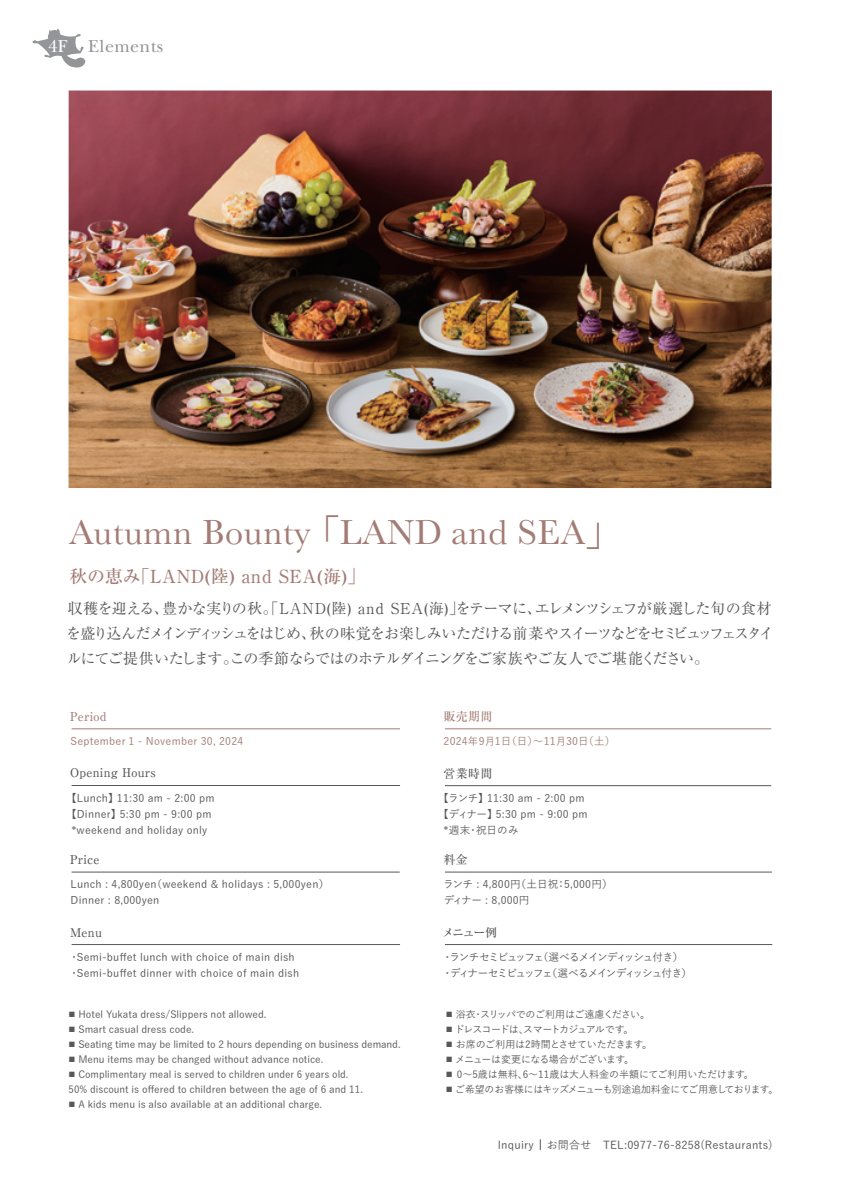
<style>
.page{position:relative;width:842px;height:1191px;background:#fff}
.page>*{position:absolute;margin:0;border:0;box-sizing:border-box;transform-origin:0 0}
.t1{font:36px "Baskerville";letter-spacing:.02em;color:#a37c75}
.t2{font:500 18px "Ryumin Pro";letter-spacing:.02em;color:#a37c75}
.t3{font:18px "New Baskerville Std";letter-spacing:.02em;color:#939598}
.t4{font:15px/25px "Ryumin Pro";letter-spacing:-.075em;color:#57585a}
.t5{font:500 12px "Ryumin Pro";letter-spacing:.02em;color:#57585a}
.t6{font:500 12px "Ryumin Pro";letter-spacing:.02em;color:#a37c75}
.t7{font:500 11px "Yu Go";letter-spacing:.02em;color:#57585a}
.t8{font:500 10.6px/16px "Yu Go";letter-spacing:.02em;color:#57585a}
.t9{font:500 10.6px/16px "Yu Go";letter-spacing:-.13em;color:#57585a}
.t10{font:500 10.6px "Yu Go";letter-spacing:.02em;color:#a37c75}
.t11{font:500 10px/15px "Yu Go";color:#57585a}
.t12{font:500 10px "Yu Go";letter-spacing:-.04em;color:#57585a}
.t13{font:500 10px "Yu Go";letter-spacing:-.055em;color:#57585a}
.t14{font:500 10px "Yu Go";letter-spacing:-.02em;color:#57585a}
.t15{font:500 10px "Yu Go";letter-spacing:-.085em;color:#57585a}
.t16{font:500 10px "Yu Go";letter-spacing:-.065em;color:#57585a}
.s1{color:#fff}
.s2{font-family:"Koz Go Pr 6 N"}
.s3{font-size:7px}
</style>
<div class="page">
<hr style="left:72px;top:728px;width:328px;height:1px;background:#a37c75">
<hr style="left:445px;top:728px;width:326px;height:1px;background:#a37c75">
<hr style="left:445px;top:785px;width:326px;height:1px;background:#57585a">
<hr style="left:72px;top:785px;width:328px;height:1px;background:#57585a">
<hr style="left:72px;top:871px;width:328px;height:1px;background:#57585a">
<hr style="left:72px;top:944px;width:328px;height:1px;background:#57585a">
<hr style="left:445px;top:871px;width:327px;height:1px;background:#57585a">
<hr style="left:445px;top:944px;width:327px;height:1px;background:#57585a">
<svg style="left:32px;top:29px;width:53px;height:39px"></svg>
<img style="left:69px;top:90px;width:703px;height:398px">
<h2 class="t3" style="left:48px;top:35px;width:117px"><span class="s1">4F</span> Elements</h2>
<h1 class="t1" style="left:69px;top:510px;width:554px">Autumn Bounty <span class="s2">「</span>LAND and SEA<span class="s2">」</span></h1>
<h2 class="t2" style="left:69px;top:562px;width:298px">秋の恵み「LAND(陸) and SEA(海)」</h2>
<h3 class="t4" style="left:66px;top:594px;width:709px">収穫を迎える、豊かな実りの秋。「LAND(陸) and SEA(海)」をテーマに、エレメンツシェフが厳選した旬の食材を盛り込んだメインディッシュをはじめ、秋の味覚をお楽しみいただける前菜やスイーツなどをセミビュッフェスタイルにてご提供いたします。この季節ならではのホテルダイニングをご家族やご友人でご堪能ください。</h3>
<p class="t6" style="left:70px;top:707px;width:38px">Period</p>
<p class="t10" style="left:71px;top:731px;width:174px">September 1 - November 30, 2024</p>
<p class="t5" style="left:70px;top:763px;width:87px">Opening Hours</p>
<p class="t8" style="left:66px;top:789px;width:150px;text-align:center">【Lunch】11:30 am - 2:00 pm【Dinner】5:30 pm - 9:00 pm *weekend and holiday only</p>
<p class="t5" style="left:70px;top:850px;width:31px">Price</p>
<p class="t8" style="left:71px;top:875px;width:260px">Lunch : 4,800yen（weekend &amp; holidays : 5,000yen）<br>Dinner : 8,000yen</p>
<p class="t5" style="left:70px;top:922px;width:33px">Menu</p>
<p class="t8" style="left:69px;top:948px;width:232px">・Semi-buffet lunch with choice of main dish・Semi-buffet dinner with choice of main dish</p>
<p class="t11" style="left:69px;top:1006px;width:199px"><span class="s3">■</span> Hotel Yukata dress/Slippers not allowed.</p>
<p class="t11" style="left:69px;top:1021px;width:127px"><span class="s3">■</span> Smart casual dress code.</p>
<p class="t11" style="left:69px;top:1036px;width:333px"><span class="s3">■</span> Seating time may be limited to 2 hours depending on business demand.</p>
<p class="t11" style="left:69px;top:1051px;width:256px"><span class="s3">■</span> Menu items may be changed without advance notice.</p>
<p class="t11" style="left:69px;top:1066px;width:296px"><span class="s3">■</span> Complimentary meal is served to children under 6 years old.<br>50% discount is offered to children between the age of 6 and 11.</p>
<p class="t11" style="left:69px;top:1096px;width:255px"><span class="s3">■</span> A kids menu is also available at an additional charge.</p>
<p class="t6" style="left:444px;top:707px;width:50px">販売期間</p>
<p class="t10" style="left:444px;top:731px;width:173px">2024年9月1日（日）～11月30日（土）</p>
<p class="t5" style="left:444px;top:763px;width:50px">営業時間</p>
<p class="t8" style="left:438px;top:788px;width:148px">【ランチ】11:30 am - 2:00 pm</p>
<p class="t8" style="left:438px;top:804px;width:151px">【ディナー】5:30 pm - 9:00 pm</p>
<p class="t8" style="left:444px;top:820px;width:77px">*週末・祝日のみ</p>
<p class="t5" style="left:443px;top:850px;width:26px">料金</p>
<p class="t8" style="left:443px;top:875px;width:171px">ランチ : 4,800円（土日祝：5,000円）ディナー : 8,000円</p>
<p class="t5" style="left:442px;top:922px;width:57px">メニュー例</p>
<p class="t9" style="left:442px;top:948px;width:252px">・ランチセミビュッフェ（選べるメインディッシュ付き）・ディナーセミビュッフェ（選べるメインディッシュ付き）</p>
<p class="t13" style="left:446px;top:1005px;width:206px"><span class="s3">■</span> 浴衣・スリッパでのご利用はご遠慮ください。</p>
<p class="t15" style="left:446px;top:1020px;width:189px"><span class="s3">■</span> ドレスコードは、スマートカジュアルです。</p>
<p class="t14" style="left:446px;top:1035px;width:208px"><span class="s3">■</span> お席のご利用は2時間とさせていただきます。</p>
<p class="t16" style="left:446px;top:1050px;width:190px"><span class="s3">■</span> メニューは変更になる場合がございます。</p>
<p class="t11" style="left:446px;top:1066px;width:310px"><span class="s3">■</span> 0～5歳は無料、6～11歳は大人料金の半額にてご利用いただけます。</p>
<p class="t12" style="left:446px;top:1080px;width:334px"><span class="s3">■</span> ご希望のお客様にはキッズメニューも別途追加料金にてご用意しております。</p>
<p class="t7" style="left:498px;top:1134px;width:276px">Inquiry お問合せ　TEL:0977-76-8258(Restaurants)</p>
</div>
